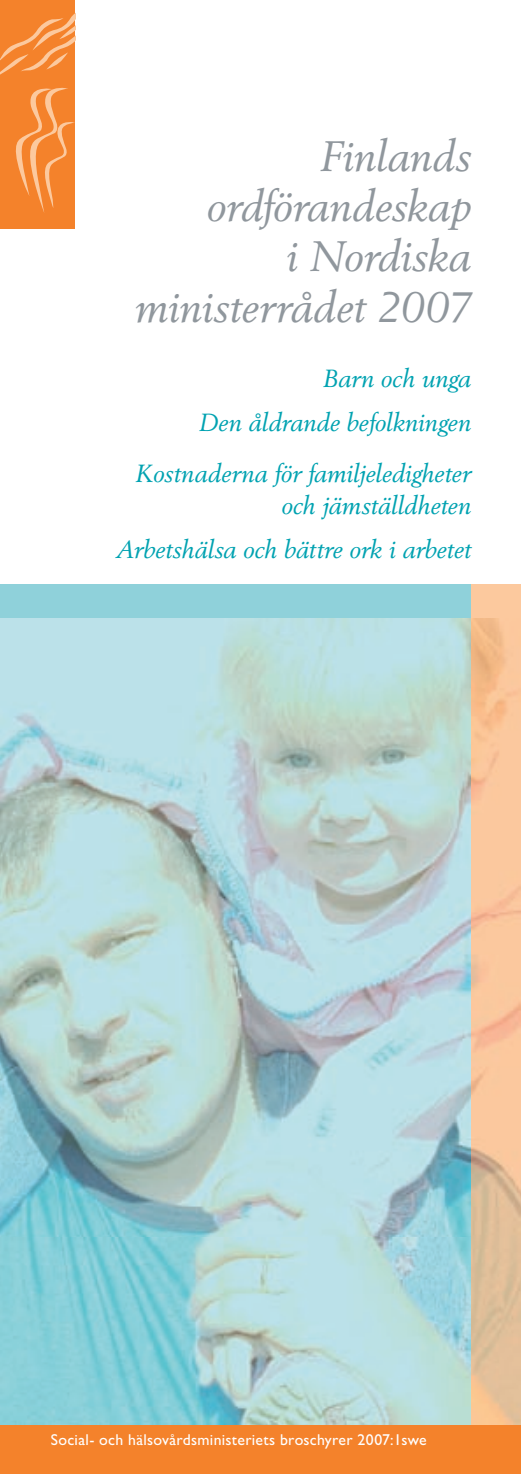
<style>
.page{position:relative;width:521px;height:1474px;background:#fff}
.page>*{position:absolute;margin:0;border:0;box-sizing:border-box;transform-origin:0 0}
.t1{font:italic 42px/50.4px "Berling";letter-spacing:-.005em;color:#90979d;text-align:right}
.t2{font:italic 24.5px/44.3px "Berling";color:#00a2b1;text-align:right}
.t3{font:15.75px "Gill Sans";letter-spacing:.02em;color:#fff}
</style>
<div class="page">
<div style="left:0;top:1424px;width:521px;height:49px;background:#f4822b"></div>
<div style="left:0;top:584px;width:471px;height:840px;background:#8fd1da"></div>
<img style="left:0;top:618px;width:521px;height:806px">
<div style="left:471px;top:584px;width:50px;height:34px;background:#fcc99e"></div>
<div style="left:0;top:0;width:75px;height:228px;background:#f4822b"></div>
<svg style="left:0;top:13px;width:75px;height:200px"></svg>
<h1 class="t1" style="left:135px;top:131px;width:338px">Finlands ordförandeskap<br>i Nordiska ministerrådet 2007</h1>
<p class="t2" style="left:199px;top:356px;width:274px">Barn och unga<br>Den åldrande befolkningen</p>
<p class="t2" style="left:135px;top:458px;width:337px;line-height:31.5px">Kostnaderna för familjeledigheter och jämställdheten</p>
<p class="t2" style="left:116px;top:527px;width:357px">Arbetshälsa och bättre ork i arbetet</p>
<p class="t3" style="left:51px;top:1430px;width:377px">Social- och hälsovårdsministeriets broschyrer 2007:1swe</p>
</div>
